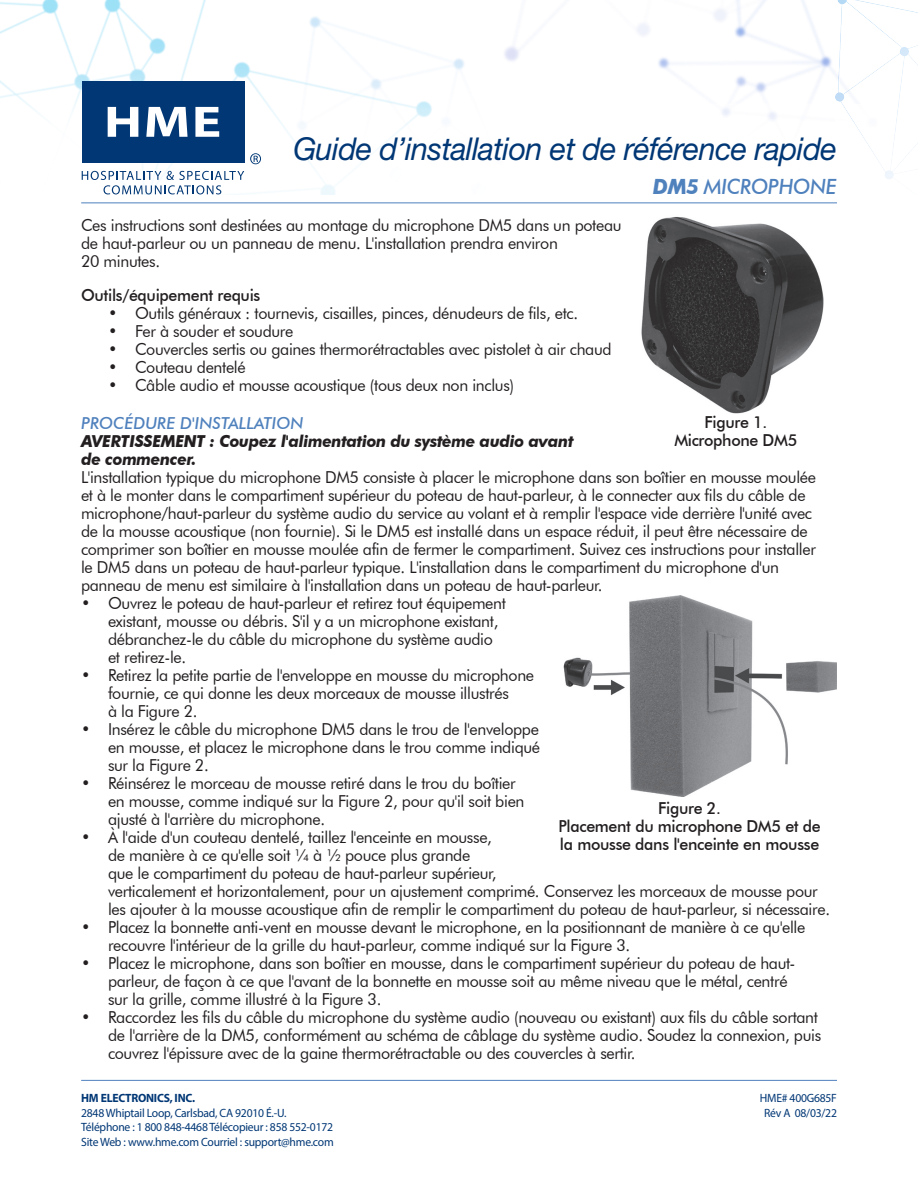
<style>
.page{position:relative;width:918px;height:1188px;background:#fff}
.page>*{position:absolute;margin:0;border:0;box-sizing:border-box;transform-origin:0 0}
.t1{font:italic 31.5px "Helvetica Neue LT Pro";letter-spacing:-.02em;color:#013775}
.t2{font:italic 500 21px "Futura BT";letter-spacing:-.02em;color:#4f81bd}
.Body_text_Fut_11{font:16.5px/18px "Futura BT";letter-spacing:-.02em;color:#231f20}
.Body_text_Fut_11-2{font:500 16.5px/18px "Futura BT";letter-spacing:-.02em;color:#231f20}
.Body_text_Fut_11-3{font:italic 700 16.5px/18px "Futura BT";letter-spacing:-.02em;color:#231f20}
.Header_2_Norm{font:italic 500 16.5px "Futura BT";color:#4f81bd}
.t3{font:12px/14.4px "Myriad Pro";letter-spacing:-.02em;color:#013775}
.t4{font:700 12px "Myriad Pro";letter-spacing:-.02em;color:#013775}
.s1{font-weight:700}
</style>
<div class="page">
<img style="left:0;top:0;width:918px;height:194px">
<div style="left:82px;top:81px;width:162px;height:82px;background:#013775"></div>
<svg style="left:108px;top:107px;width:30px;height:30px"></svg>
<svg style="left:146px;top:107px;width:42px;height:30px"></svg>
<svg style="left:195px;top:107px;width:24px;height:30px"></svg>
<svg style="left:250px;top:153px;width:11px;height:11px"></svg>
<svg style="left:82px;top:171px;width:162px;height:23px"></svg>
<hr style="left:81px;top:202px;width:756px;height:1px;background:#4f81bd">
<hr style="left:81px;top:1080px;width:756px;height:1px;background:#4f81bd">
<img style="left:641px;top:217px;width:183px;height:197px">
<img style="left:563px;top:596px;width:274px;height:201px">
<h1 class="t1" style="left:293px;top:130px;width:545px">Guide d’installation et de référence rapide</h1>
<p class="t2" style="left:653px;top:174px;width:186px"><span class="s1">DM5</span> MICROPHONE</p>
<p class="Body_text_Fut_11" style="left:81px;top:216px;width:542px">Ces instructions sont destinées au montage du microphone DM5 dans un poteau de haut-parleur ou un panneau de menu. L'installation prendra environ<br>20 minutes.</p>
<p class="Body_text_Fut_11-2" style="left:81px;top:286px;width:181px">Outils/équipement requis</p>
<p class="Body_text_Fut_11" style="left:108px;top:304px;width:472px">• Outils généraux : tournevis, cisailles, pinces, dénudeurs de fils, etc.</p>
<p class="Body_text_Fut_11" style="left:108px;top:322px;width:187px">• Fer à souder et soudure</p>
<p class="Body_text_Fut_11" style="left:108px;top:340px;width:505px">• Couvercles sertis ou gaines thermorétractables avec pistolet à air chaud</p>
<p class="Body_text_Fut_11" style="left:108px;top:358px;width:139px">• Couteau dentelé</p>
<p class="Body_text_Fut_11" style="left:108px;top:376px;width:408px">• Câble audio et mousse acoustique (tous deux non inclus)</p>
<p class="Header_2_Norm" style="left:81px;top:413px;width:224px">PROCÉDURE D'INSTALLATION</p>
<p class="Body_text_Fut_11-3" style="left:81px;top:432px;width:494px">AVERTISSEMENT : Coupez l'alimentation du système audio avant de commencer.</p>
<p class="Body_text_Fut_11" style="left:81px;top:468px;width:737px">L'installation typique du microphone DM5 consiste à placer le microphone dans son boîtier en mousse moulée et à le monter dans le compartiment supérieur du poteau de haut-parleur, à le connecter aux fils du câble de microphone/haut-parleur du système audio du service au volant et à remplir l'espace vide derrière l'unité avec de la mousse acoustique (non fournie). Si le DM5 est installé dans un espace réduit, il peut être nécessaire de comprimer son boîtier en mousse moulée afin de fermer le compartiment. Suivez ces instructions pour installer le DM5 dans un poteau de haut-parleur typique. L'installation dans le compartiment du microphone d'un panneau de menu est similaire à l'installation dans un poteau de haut-parleur.</p>
<p class="Body_text_Fut_11" style="left:108px;top:594px;width:399px;text-indent:-27px">• Ouvrez le poteau de haut-parleur et retirez tout équipement existant, mousse ou débris. S'il y a un microphone existant, débranchez-le du câble du microphone du système audio et retirez-le.</p>
<p class="Body_text_Fut_11" style="left:108px;top:666px;width:428px;text-indent:-27px">• Retirez la petite partie de l'enveloppe en mousse du microphone fournie, ce qui donne les deux morceaux de mousse illustrés<br>à la Figure 2.</p>
<p class="Body_text_Fut_11" style="left:108px;top:720px;width:434px;text-align:justify;text-indent:-27px">• Insérez le câble du microphone DM5 dans le trou de l'enveloppe en mousse, et placez le microphone dans le trou comme indiqué sur la Figure 2.</p>
<p class="Body_text_Fut_11" style="left:108px;top:774px;width:418px;text-indent:-27px">• Réinsérez le morceau de mousse retiré dans le trou du boîtier en mousse, comme indiqué sur la Figure 2, pour qu'il soit bien ajusté à l'arrière du microphone.</p>
<p class="Body_text_Fut_11" style="left:108px;top:828px;width:724px;text-indent:-27px">• À l'aide d'un couteau dentelé, taillez l'enceinte en mousse,<br>de manière à ce qu'elle soit ¼ à ½ pouce plus grande<br>que le compartiment du poteau de haut-parleur supérieur,<br>verticalement et horizontalement, pour un ajustement comprimé. Conservez les morceaux de mousse pour les ajouter à la mousse acoustique afin de remplir le compartiment du poteau de haut-parleur, si nécessaire.</p>
<p class="Body_text_Fut_11" style="left:108px;top:918px;width:699px;text-indent:-27px">• Placez la bonnette anti-vent en mousse devant le microphone, en la positionnant de manière à ce qu'elle recouvre l'intérieur de la grille du haut-parleur, comme indiqué sur la Figure 3.</p>
<p class="Body_text_Fut_11" style="left:108px;top:954px;width:689px;text-indent:-27px">• Placez le microphone, dans son boîtier en mousse, dans le compartiment supérieur du poteau de haut&shy;parleur, de façon à ce que l'avant de la bonnette en mousse soit au même niveau que le métal, centré sur la grille, comme illustré à la Figure 3.</p>
<p class="Body_text_Fut_11" style="left:108px;top:1008px;width:715px;text-indent:-27px">• Raccordez les fils du câble du microphone du système audio (nouveau ou existant) aux fils du câble sortant de l'arrière de la DM5, conformément au schéma de câblage du système audio. Soudez la connexion, puis couvrez l'épissure avec de la gaine thermorétractable ou des couvercles à sertir.</p>
<p class="Body_text_Fut_11-2" style="left:704px;top:413px;width:64px">Figure 1.</p>
<p class="Body_text_Fut_11-2" style="left:674px;top:431px;width:125px">Microphone DM5</p>
<p class="Body_text_Fut_11-2" style="left:658px;top:799px;width:64px">Figure 2.</p>
<p class="Body_text_Fut_11-2" style="left:558px;top:817px;width:264px">Placement du microphone DM5 et de la mousse dans l'enceinte en mousse</p>
<p class="t4" style="left:81px;top:1090px;width:116px">HM ELECTRONICS, INC.</p>
<p class="t3" style="left:81px;top:1105px;width:254px">2848 Whiptail Loop, Carlsbad, CA 92010 É.-U.<br>Téléphone : 1 800 848-4468 Télécopieur : 858 552-0172<br>Site Web : www.hme.com Courriel : support@hme.com</p>
<p class="t3" style="left:760px;top:1091px;width:79px;text-align:center">HME# 400G685F<br>Rév A 08/03/22</p>
</div>
